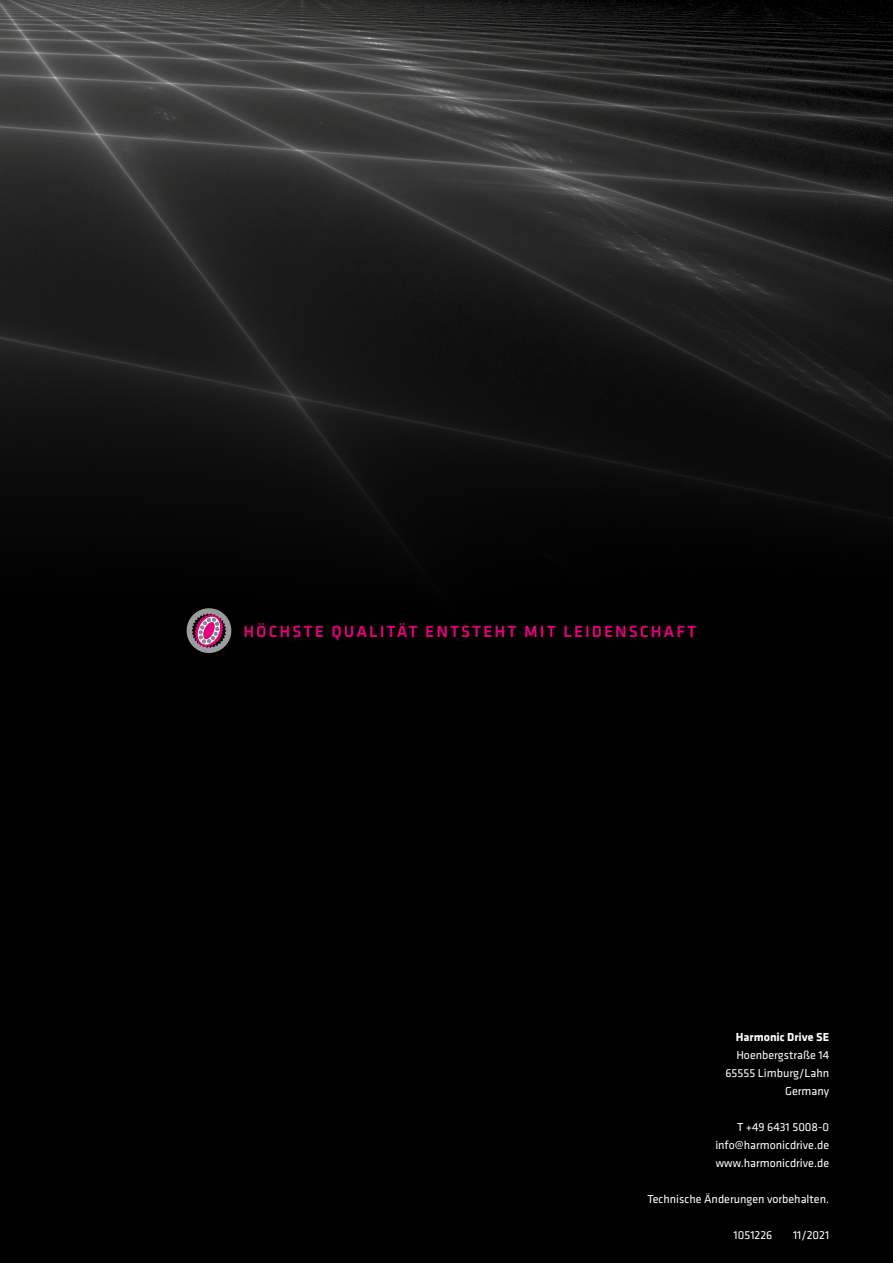
<style>
.page{position:relative;width:893px;height:1263px;background:#000}
.page>*{position:absolute;margin:0;border:0;box-sizing:border-box;transform-origin:0 0}
.t1{font:500 16.8px "Klavika Basic";letter-spacing:.12em;color:#e6007d}
.t2{font:12px/18px "Klavika Basic";color:#fff;text-align:right}
.t3{font:700 12px "Klavika Basic";color:#fff}
</style>
<div class="page">
<svg style="left:186px;top:619px;width:46px;height:34px"></svg>
<img style="left:0;top:0;width:893px;height:619px">
<h1 class="t1" style="left:243px;top:620px;width:455px">HÖCHSTE QUALITÄT ENTSTEHT MIT LEIDENSCHAFT</h1>
<p class="t3" style="left:736px;top:1028px;width:95px">Harmonic Drive SE</p>
<p class="t2" style="left:725px;top:1045px;width:105px">Hoenbergstraße 14<br>65555 Limburg/Lahn<br>Germany</p>
<p class="t2" style="left:715px;top:1117px;width:115px;text-align:justify;text-indent:22px">T +49 6431 5008-0 info@harmonicdrive.de www.harmonicdrive.de</p>
<p class="t2" style="left:647px;top:1189px;width:183px">Technische Änderungen vorbehalten.</p>
<p class="t2" style="left:734px;top:1225px;width:40px">1051226</p>
<p class="t2" style="left:793px;top:1225px;width:38px">11/2021</p>
</div>
